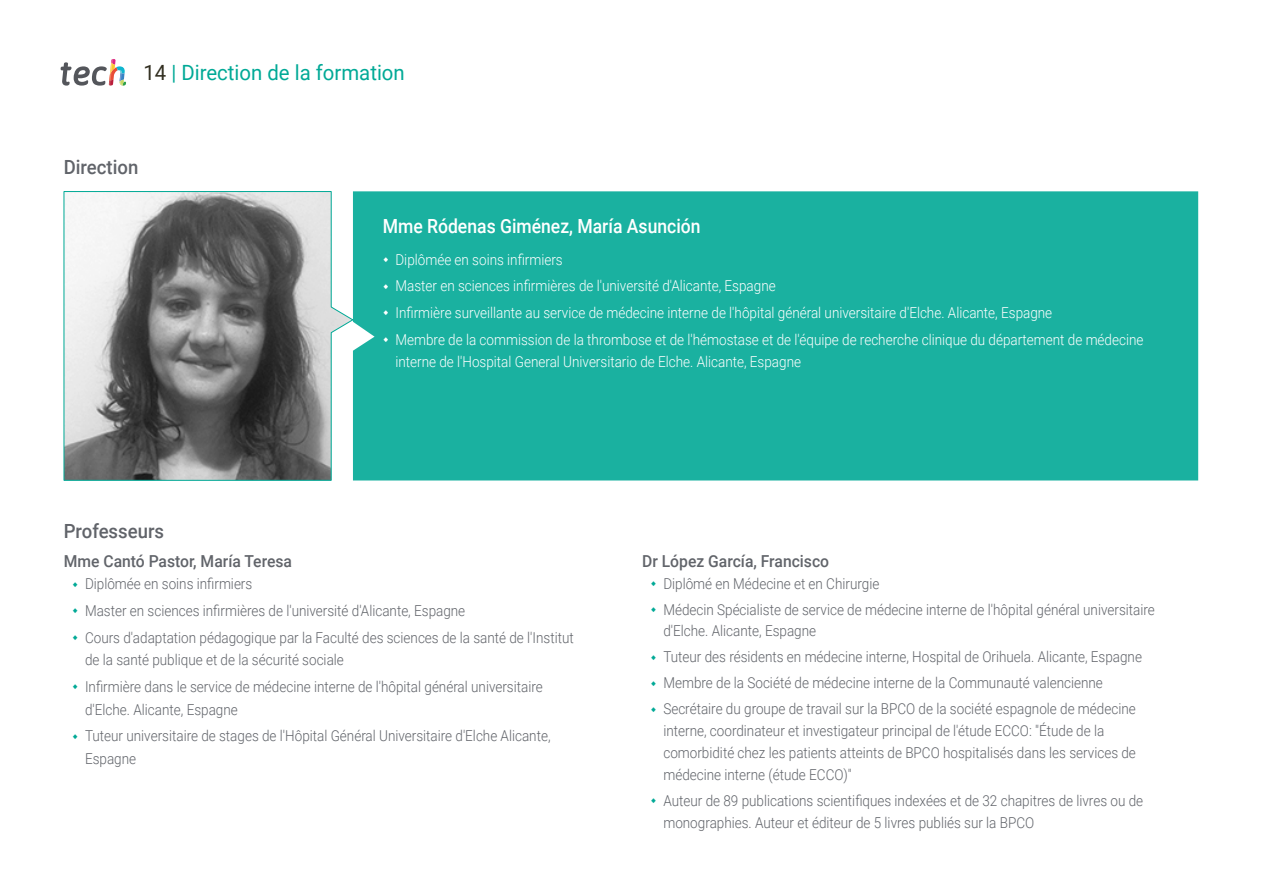
<style>
.page{position:relative;width:1263px;height:893px;background:#fff}
.page>*{position:absolute;margin:0;border:0;box-sizing:border-box;transform-origin:0 0}
.t1{font:21px "Roboto";color:#00a996}
.t2{font:500 19.5px "Roboto";color:#fff;scale:.9 1}
.t3{font:500 19.5px "Roboto";color:#61646a;scale:.95 1}
.t4{font:500 16.5px "Roboto";color:#61646a;scale:.95 1}
.t5{font:300 15px/26.7px "Roboto";color:#61646a;scale:.9 1}
.t6{font:300 15px/26.7px "Roboto";color:#fff;scale:.9 1}
.s1{color:#312e20}
</style>
<div class="page">
<div style="left:353px;top:191px;width:845px;height:289px;background:#1ab1a0"></div>
<svg style="left:64px;top:191px;width:289px;height:290px"></svg>
<svg style="left:61px;top:59px;width:65px;height:27px"></svg>
<svg style="left:384px;top:257px;width:4px;height:5px"></svg>
<svg style="left:384px;top:284px;width:4px;height:5px"></svg>
<svg style="left:384px;top:310px;width:4px;height:5px"></svg>
<svg style="left:384px;top:337px;width:4px;height:5px"></svg>
<h1 class="t1" style="left:144px;top:57px;width:263px"><span class="s1">14</span> | Direction de la formation</h1>
<h2 class="t3" style="left:64px;top:154px;width:80px">Direction</h2>
<h2 class="t2" style="left:383px;top:212px;width:355px">Mme Ródenas Giménez, María Asunción</h2>
<p class="t6" style="left:395px;top:245px;width:833px">Diplômée en soins infirmiers<br>Master en sciences infirmières de l'université d'Alicante, Espagne<br>Infirmière surveillante au service de médecine interne de l'hôpital général universitaire d'Elche. Alicante, Espagne<br>Membre de la commission de la thrombose et de l'hémostase et de l'équipe de recherche clinique du département de médecine</p>
<p class="t6" style="left:395px;top:348px;width:452px">interne de l'Hospital General Universitario de Elche. Alicante, Espagne</p>
<h2 class="t3" style="left:64px;top:517px;width:107px">Professeurs</h2>
<p class="t4" style="left:64px;top:550px;width:242px">Mme Cantó Pastor, María Teresa</p>
<p class="t5" style="left:85px;top:570px;width:544px">Diplômée en soins infirmiers<br>Master en sciences infirmières de l'université d'Alicante, Espagne<br>Cours d'adaptation pédagogique par la Faculté des sciences de la santé de l'Institut</p>
<p class="t5" style="left:85px;top:646px;width:510px">de la santé publique et de la sécurité sociale<br>Infirmière dans le service de médecine interne de l'hôpital général universitaire</p>
<p class="t5" style="left:85px;top:695px;width:519px">d'Elche. Alicante, Espagne<br>Tuteur universitaire de stages de l'Hôpital Général Universitaire d'Elche Alicante,</p>
<p class="t5" style="left:85px;top:745px;width:58px">Espagne</p>
<p class="t4" style="left:642px;top:550px;width:198px">Dr López García, Francisco</p>
<p class="t5" style="left:663px;top:570px;width:548px;line-height:26px">Diplômé en Médecine et en Chirurgie<br>Médecin Spécialiste de service de médecine interne de l'hôpital général universitaire</p>
<p class="t5" style="left:663px;top:618px;width:533px;line-height:26px">d'Elche. Alicante, Espagne<br>Tuteur des résidents en médecine interne, Hospital de Orihuela. Alicante, Espagne Membre de la Société de médecine interne de la Communauté valencienne Secrétaire du groupe de travail sur la BPCO de la société espagnole de médecine</p>
<p class="t5" style="left:663px;top:719px;width:526px;line-height:21.8px">interne, coordinateur et investigateur principal de l'étude ECCO: "Étude de la comorbidité chez les patients atteints de BPCO hospitalisés dans les services de médecine interne (étude ECCO)"</p>
<p class="t5" style="left:663px;top:788px;width:535px;line-height:22.5px">Auteur de 89 publications scientifiques indexées et de 32 chapitres de livres ou de monographies. Auteur et éditeur de 5 livres publiés sur la BPCO</p>
</div>
